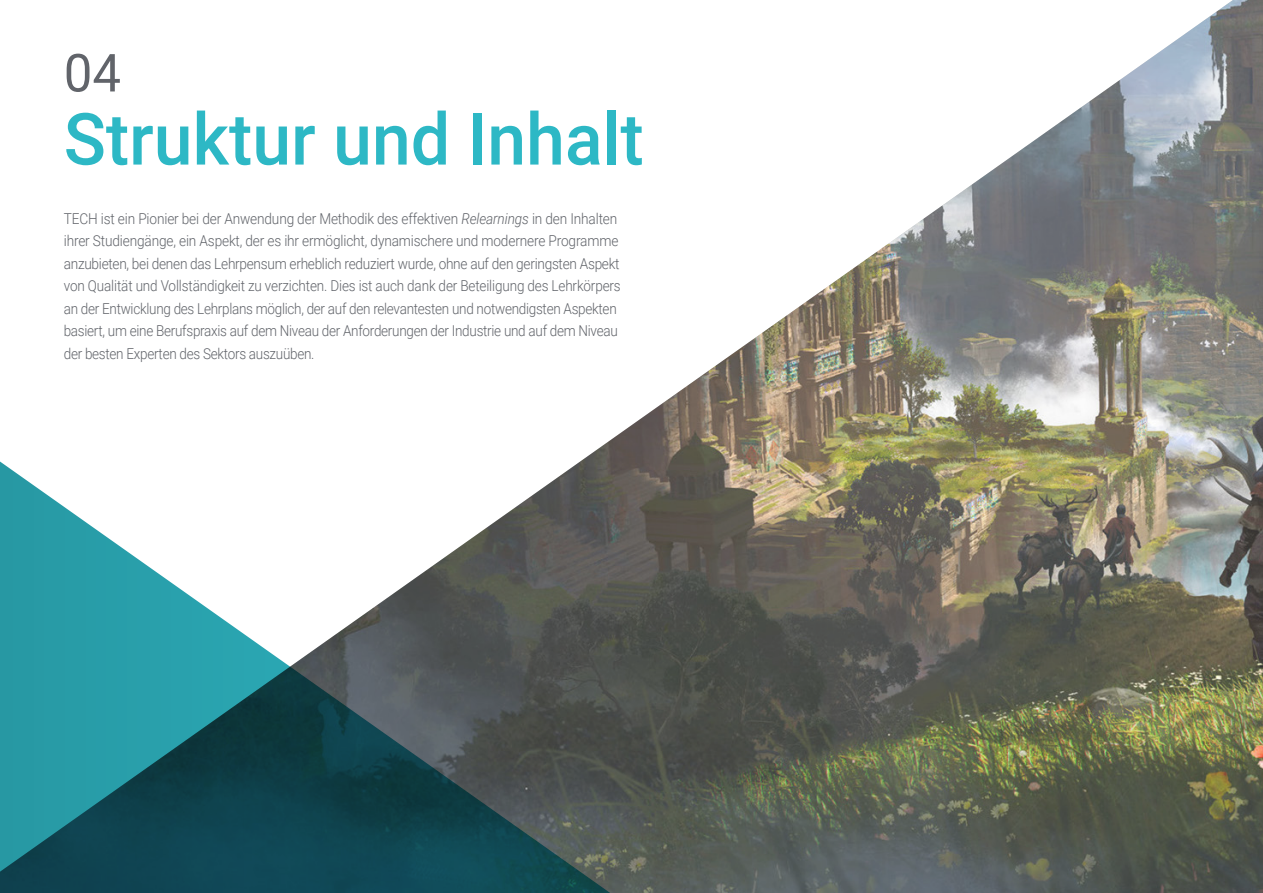
<style>
.page{position:relative;width:1263px;height:893px;background:#fff}
.page>*{position:absolute;margin:0;border:0;box-sizing:border-box;transform-origin:0 0}
.t1{font:500 72px "Roboto";color:#2db8c5}
.t2{font:52.5px "Roboto";color:#61646a}
.t3{font:300 15px/22.5px "Roboto";letter-spacing:-.02em;color:#61646a;scale:.91 1}
.s1{font-style:italic}
</style>
<div class="page">
<img style="left:602px;top:0;width:661px;height:893px">
<svg style="left:0;top:446px;width:640px;height:447px"></svg>
<h2 class="t2" style="left:64px;top:36px;width:59px">04</h2>
<h1 class="t1" style="left:64px;top:89px;width:581px">Struktur und Inhalt</h1>
<p class="t3" style="left:64px;top:207px;width:613px">TECH ist ein Pionier bei der Anwendung der Methodik des effektiven <span class="s1">Relearnings</span> in den Inhalten ihrer Studiengänge, ein Aspekt, der es ihr ermöglicht, dynamischere und modernere Programme anzubieten, bei denen das Lehrpensum erheblich reduziert wurde, ohne auf den geringsten Aspekt von Qualität und Vollständigkeit zu verzichten. Dies ist auch dank der Beteiligung des Lehrkörpers an der Entwicklung des Lehrplans möglich, der auf den relevantesten und notwendigsten Aspekten basiert, um eine Berufspraxis auf dem Niveau der Anforderungen der Industrie und auf dem Niveau der besten Experten des Sektors auszuüben.</p>
</div>
